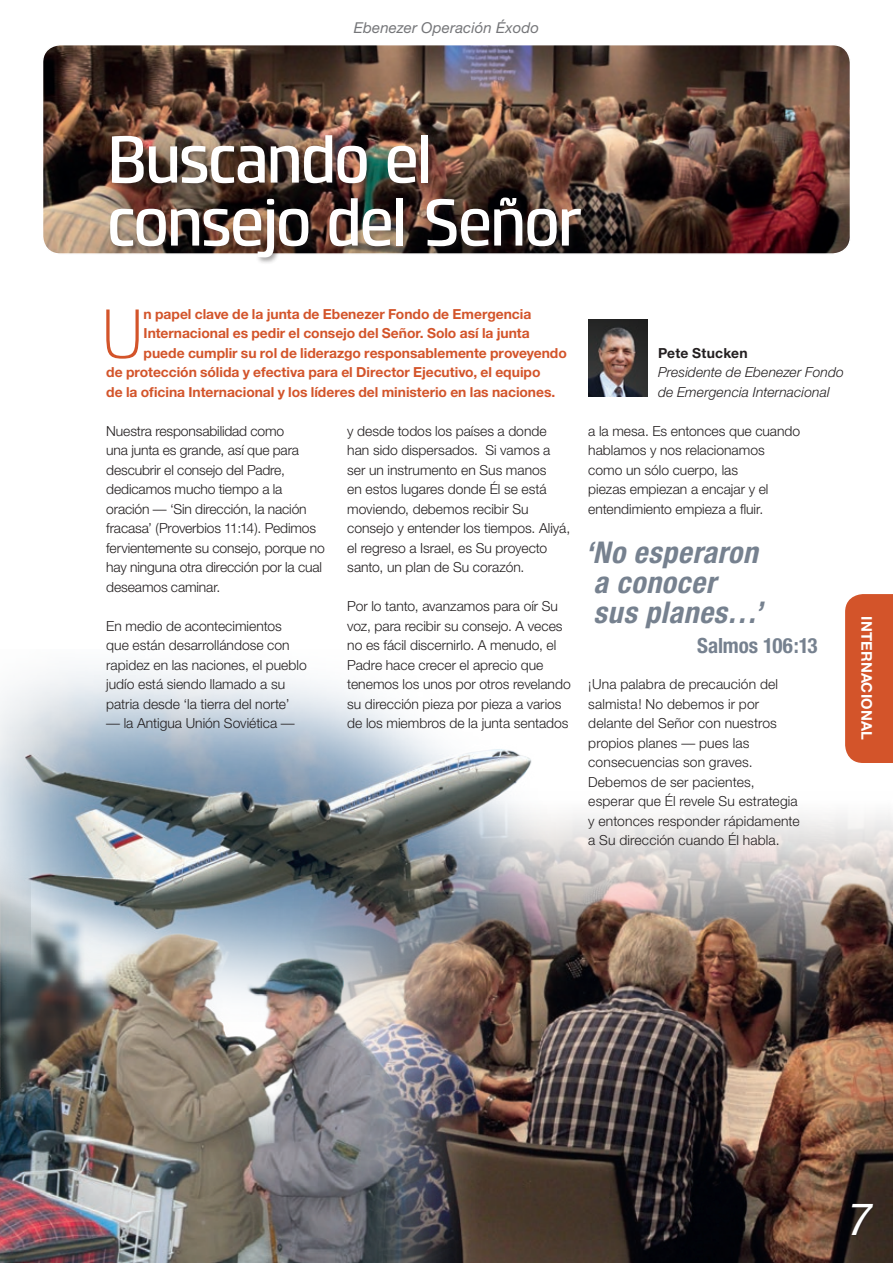
<style>
.page{position:relative;width:893px;height:1263px;background:#fff}
.page>*{position:absolute;margin:0;border:0;box-sizing:border-box;transform-origin:0 0}
.t1{font:300 71.25px "Klint Pro";color:#d3542a}
.t2{font:500 67.8px/63px "Klint Pro";letter-spacing:-.055em;color:#fff}
.t3{font:italic 44.55px "Helvetica Neue";color:#fff}
.t4{font:italic 700 condensed 30px/30px "Helvetica Neue";letter-spacing:.02em;color:#76818f}
.t5{font:700 condensed 21px "Helvetica Neue";letter-spacing:-.005em;color:#76818f}
.t6{font:italic 15px "Helvetica Neue";letter-spacing:.01em;color:#757679}
.t7{font:700 14.7px "Helvetica Neue";letter-spacing:.01em;color:#fff}
.t8{font:300 13.8px/19.5px "Helvetica Neue";color:#231f20}
.t9{font:700 13.8px "Helvetica Neue";letter-spacing:-.005em;color:#d3542a}
.t10{font:italic 300 13.8px/19.5px "Helvetica Neue";letter-spacing:.01em;color:#231f20}
.t11{font:700 13.8px "Helvetica Neue";letter-spacing:.015em;color:#231f20}
</style>
<div class="page">
<img style="left:0;top:669px;width:374px;height:189px">
<img style="left:231px;top:704px;width:662px;height:559px">
<img style="left:588px;top:319px;width:60px;height:78px">
<img style="left:43px;top:45px;width:807px;height:209px">
<div style="left:109px;top:134px;width:479px;height:131px;background:#231f20;opacity:.41"></div>
<img style="left:0;top:858px;width:439px;height:405px">
<div style="left:845px;top:594px;width:48px;height:169px;background:#d3542a"></div>
<div style="left:851px;top:1202px;width:25px;height:35px;background:#231f20;opacity:.75"></div>
<p class="t6" style="left:354px;top:19px;width:187px">Ebenezer Operación Éxodo</p>
<h2 class="t2" style="left:106px;top:128px;width:478px">Buscando el consejo del Señor</h2>
<h1 class="t1" style="left:100px;top:293px;width:47px">U</h1>
<p class="t9" style="left:144px;top:305px;width:389px">n papel clave de la junta de Ebenezer Fondo de Emergencia</p>
<p class="t9" style="left:144px;top:325px;width:388px">Internacional es pedir el consejo del Señor. Solo así la junta</p>
<p class="t9" style="left:144px;top:344px;width:425px">puede cumplir su rol de liderazgo responsablemente proveyendo</p>
<p class="t9" style="left:106px;top:364px;width:436px">de protección sólida y efectiva para el Director Ejecutivo, el equipo</p>
<p class="t9" style="left:106px;top:383px;width:451px">de la oficina Internacional y los líderes del ministerio en las naciones.</p>
<p class="t8" style="left:106px;top:421px;width:220px">Nuestra responsabilidad como<br>una junta es grande, así que para descubrir el consejo del Padre, dedicamos mucho tiempo a la oración — ‘Sin dirección, la nación fracasa’ (Proverbios 11:14). Pedimos fervientemente su consejo, porque no hay ninguna otra dirección por la cual deseamos caminar.</p>
<p class="t8" style="left:106px;top:616px;width:202px">En medio de acontecimientos que están desarrollándose con rapidez en las naciones, el pueblo judío está siendo llamado a su patria desde ‘la tierra del norte’</p>
<p class="t8" style="left:106px;top:713px;width:190px">— la Antigua Unión Soviética —</p>
<p class="t8" style="left:347px;top:421px;width:224px">y desde todos los países a donde han sido dispersados. Si vamos a ser un instrumento en Sus manos<br>en estos lugares donde Él se está moviendo, debemos recibir Su consejo y entender los tiempos. Aliyá, el regreso a Israel, es Su proyecto santo, un plan de Su corazón.</p>
<p class="t8" style="left:347px;top:596px;width:225px">Por lo tanto, avanzamos para oír Su voz, para recibir su consejo. A veces no es fácil discernirlo. A menudo, el Padre hace crecer el aprecio que tenemos los unos por otros revelando su dirección pieza por pieza a varios de los miembros de la junta sentados</p>
<p class="t11" style="left:658px;top:344px;width:91px">Pete Stucken</p>
<p class="t10" style="left:658px;top:362px;width:187px">Presidente de Ebenezer Fondo de Emergencia Internacional</p>
<p class="t8" style="left:588px;top:421px;width:214px">a la mesa. Es entonces que cuando hablamos y nos relacionamos como un sólo cuerpo, las<br>piezas empiezan a encajar y el entendimiento empieza a fluir.</p>
<h3 class="t4" style="left:585px;top:537px;width:179px">‘No esperaron a conocer<br>sus planes…’</h3>
<h3 class="t5" style="left:697px;top:633px;width:122px">Salmos 106:13</h3>
<p class="t8" style="left:588px;top:674px;width:213px">¡Una palabra de precaución del salmista! No debemos ir por delante del Señor con nuestros propios planes — pues las consecuencias son graves.<br>Debemos de ser pacientes, esperar que Él revele Su estrategia y entonces responder rápidamente a Su dirección cuando Él habla.</p>
<p class="t7" style="left:876px;top:616px;width:125px;rotate:90deg">INTERNACIONAL</p>
<h3 class="t3" style="left:847px;top:1192px;width:26px">7</h3>
</div>
